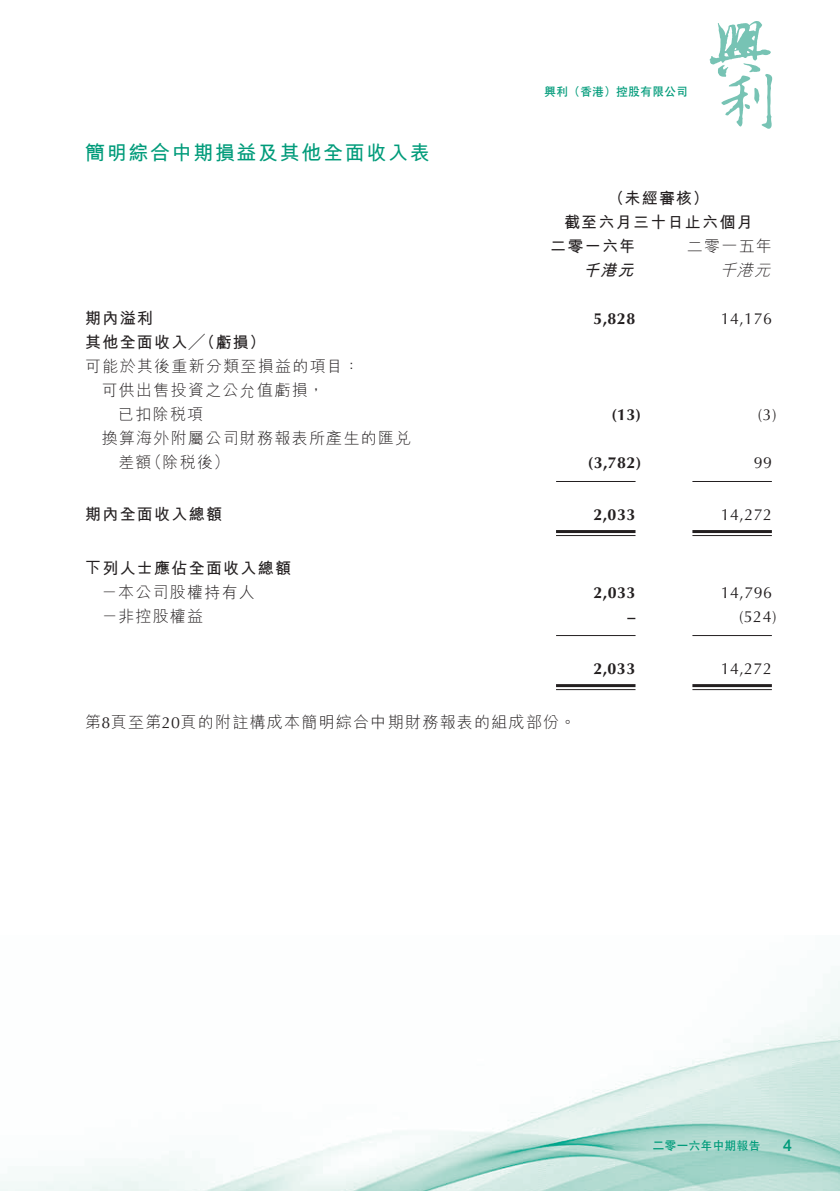
<style>
.page{position:relative;width:840px;height:1191px;background:#fff}
.page>*{position:absolute;margin:0;border:0;box-sizing:border-box;transform-origin:0 0}
.t1{font:700 20px "M Hei HK";letter-spacing:.08em;color:#009b7a}
.t2{font:300 16px/24px "M Hei HK";letter-spacing:.08em;color:#231f20}
.t3{font:700 16px/24px "M Hei HK";letter-spacing:.08em;color:#231f20;text-align:center}
.t4{font:16px "Optima LT Std";letter-spacing:.03em;color:#231f20}
.t5{font:700 16px "Optima LT Std";letter-spacing:.03em;color:#231f20}
.t6{font:italic 300 16px "M Hei HK";color:#231f20}
.t7{font:italic 700 16px "M Hei HK";color:#231f20}
.t8{font:500 16px "Arial MT Std";color:#009b7a}
.t9{font:700 12px "C Hei 2 HK";color:#009b7a}
.s1{font-family:"Optima LT Std";font-weight:400}
</style>
<div class="page">
<img style="left:0;top:981px;width:839px;height:210px">
<svg style="left:709px;top:21px;width:63px;height:108px"></svg>
<hr style="left:555px;top:481px;width:80px;height:1px;background:#231f20">
<hr style="left:692px;top:481px;width:79px;height:1px;background:#231f20">
<hr style="left:555px;top:530px;width:80px;height:3px;background:#231f20">
<hr style="left:555px;top:535px;width:80px;height:1px;background:#231f20">
<hr style="left:692px;top:530px;width:79px;height:3px;background:#231f20">
<hr style="left:692px;top:535px;width:79px;height:1px;background:#231f20">
<hr style="left:555px;top:635px;width:80px;height:1px;background:#231f20">
<hr style="left:692px;top:635px;width:79px;height:1px;background:#231f20">
<hr style="left:555px;top:684px;width:80px;height:3px;background:#231f20">
<hr style="left:555px;top:689px;width:80px;height:1px;background:#231f20">
<hr style="left:692px;top:684px;width:79px;height:3px;background:#231f20">
<hr style="left:692px;top:689px;width:79px;height:1px;background:#231f20">
<p class="t9" style="left:543px;top:83px;width:145px">興利（香港）控股有限公司</p>
<p class="t1" style="left:85px;top:138px;width:346px">簡明綜合中期損益及其他全面收入表</p>
<p class="t3" style="left:563px;top:185px;width:190px">（未經審核(<br>截至六月三十日止六個月</p>
<p class="t2" style="left:686px;top:234px;width:86px">二零一五年</p>
<p class="t3" style="left:550px;top:233px;width:86px">二零一六年</p>
<p class="t7" style="left:582px;top:259px;width:58px">千港元</p>
<p class="t6" style="left:719px;top:259px;width:58px">千港元</p>
<p class="t3" style="left:85px;top:305px;width:182px;text-align:left">期內溢利<br>其他全面收入╱（虧損(</p>
<p class="t2" style="left:102px;top:354px;width:259px;text-indent:-16px">可能於其後重新分類至損益的項目：可供出售投資之公允值虧損，</p>
<p class="t5" style="left:593px;top:309px;width:43px">5,828</p>
<p class="t4" style="left:720px;top:309px;width:53px">14,176</p>
<p class="t2" style="left:102px;top:402px;width:311px;text-indent:16px">已扣除稅項<br>換算海外附屬公司財務報表所產生的匯兌</p>
<p class="t5" style="left:611px;top:405px;width:31px">)13(</p>
<p class="t4" style="left:757px;top:405px;width:20px">(3)</p>
<p class="t2" style="left:146px;top:450px;width:85px">（除稅後(</p>
<p class="t2" style="left:118px;top:450px;width:35px">差額</p>
<p class="t5" style="left:587px;top:453px;width:55px">)3,782(</p>
<p class="t4" style="left:753px;top:453px;width:20px">99</p>
<p class="t3" style="left:85px;top:501px;width:138px">期內全面收入總額</p>
<p class="t3" style="left:85px;top:555px;width:207px">下列人士應佔全面收入總額</p>
<p class="t5" style="left:593px;top:505px;width:43px">2,033</p>
<p class="t4" style="left:720px;top:505px;width:53px">14,272</p>
<p class="t2" style="left:102px;top:580px;width:155px">－本公司股權持有人</p>
<p class="t5" style="left:593px;top:583px;width:43px">2,033</p>
<p class="t4" style="left:720px;top:583px;width:53px">14,796</p>
<p class="t2" style="left:102px;top:604px;width:103px">－非控股權益</p>
<p class="t5" style="left:627px;top:607px;width:9px">–</p>
<p class="t4" style="left:738px;top:607px;width:39px">)524(</p>
<p class="t5" style="left:593px;top:659px;width:43px">2,033</p>
<p class="t4" style="left:720px;top:659px;width:53px">14,272</p>
<p class="t2" style="left:85px;top:710px;width:492px">第<span class="s1">8</span>頁至第<span class="s1">20</span>頁的附註構成本簡明綜合中期財務報表的組成部份。</p>
<p class="t9" style="left:652px;top:1137px;width:109px">二零一六年中期報告</p>
<p class="t8" style="left:782px;top:1136px;width:10px">4</p>
</div>
